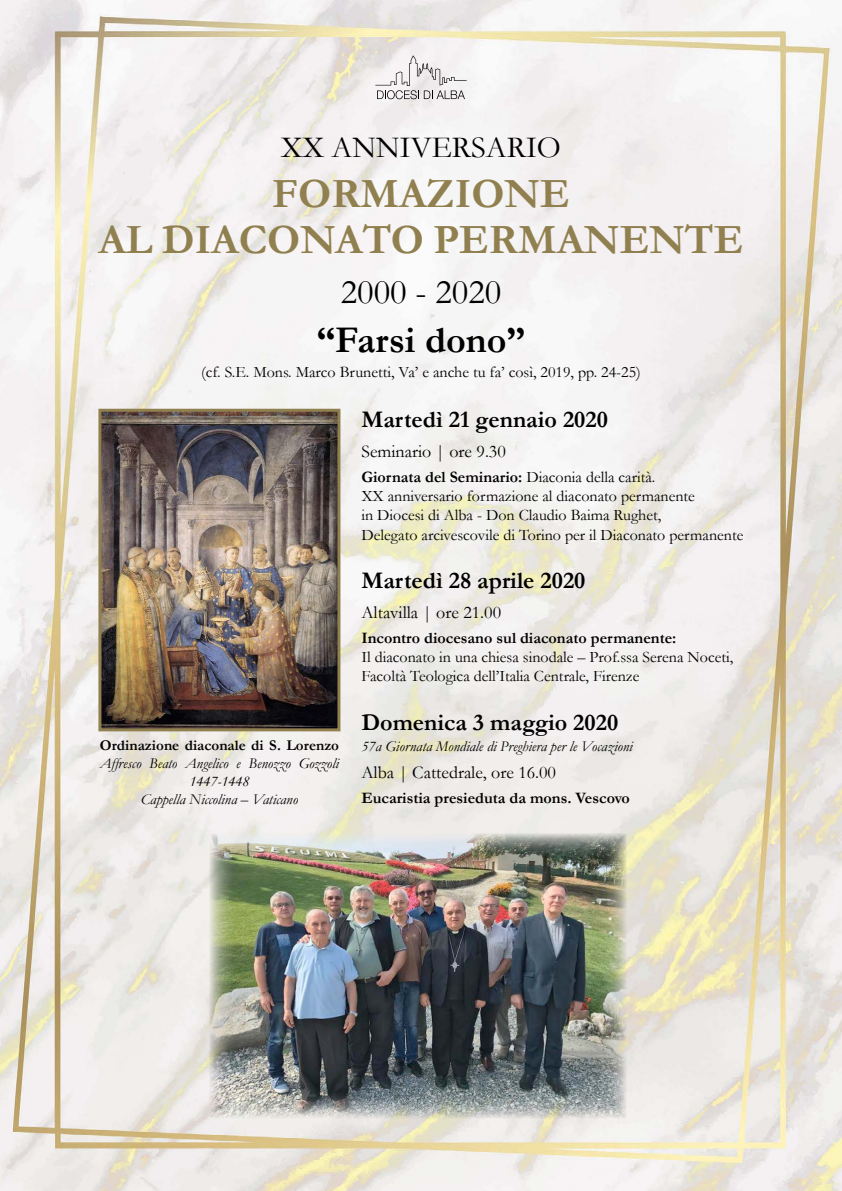
<style>
.page{position:relative;width:842px;height:1191px;background:#fff}
.page>*{position:absolute;margin:0;border:0;box-sizing:border-box;transform-origin:0 0}
.t1{font:700 42px/46px "Garamond";color:#91804f;text-align:center}
.t2{font:700 38px "Garamond";color:#000}
.t3{font:35.2px "Garamond";color:#000}
.t4{font:30.8px "Garamond";color:#000}
.t5{font:700 24px "Garamond";color:#000}
.t6{font:18px "Garamond";color:#000}
.t7{font:16px/19.2px "Garamond";color:#000}
.t8{font:700 16px "Garamond";color:#000}
.t9{font:italic 15px/18px "Garamond";color:#000;text-align:center}
.t10{font:700 15px "Garamond";color:#000}
.s1{font-weight:700}
</style>
<div class="page">
<img style="left:0;top:0;width:842px;height:1191px">
<svg style="left:375px;top:55px;width:92px;height:44px"></svg>
<img style="left:102px;top:413px;width:234px;height:314px">
<div style="left:98px;top:409px;width:242px;height:322px;border:3px solid #91804f"></div>
<img style="left:209px;top:833px;width:417px;height:285px">
<h3 class="t4" style="left:281px;top:129px;width:282px">XX ANNIVERSARIO</h3>
<h1 class="t1" style="left:98px;top:170px;width:647px">FORMAZIONE<br>AL DIACONATO PERMANENTE</h1>
<h3 class="t3" style="left:341px;top:271px;width:162px">2000 - 2020</h3>
<h2 class="t2" style="left:317px;top:317px;width:210px">“Farsi dono”</h2>
<p class="t7" style="left:201px;top:362px;width:441px">(cf. S.E. Mons. Marco Brunetti, Va’ e anche tu fa’ così, 2019, pp. 24-25)</p>
<h3 class="t5" style="left:361px;top:405px;width:248px">Martedì 21 gennaio 2020</h3>
<p class="t6" style="left:361px;top:440px;width:146px">Seminario | ore 9.30</p>
<p class="t7" style="left:361px;top:467px;width:383px"><span class="s1">Giornata del Seminario:</span> Diaconia della carità.<br>XX anniversario formazione al diaconato permanente<br>in Diocesi di Alba - Don Claudio Baima Rughet,<br>Delegato arcivescovile di Torino per il Diaconato permanente</p>
<h3 class="t5" style="left:361px;top:566px;width:226px">Martedì 28 aprile 2020</h3>
<p class="t6" style="left:361px;top:601px;width:141px">Altavilla | ore 21.00</p>
<p class="t8" style="left:361px;top:628px;width:316px">Incontro diocesano sul diaconato permanente:</p>
<p class="t7" style="left:361px;top:647px;width:373px">Il diaconato in una chiesa sinodale – Prof.ssa Serena Noceti,<br>Facoltà Teologica dell’Italia Centrale, Firenze</p>
<h3 class="t5" style="left:361px;top:708px;width:258px">Domenica 3 maggio 2020</h3>
<p class="t9" style="left:361px;top:737px;width:273px">57a Giornata Mondiale di Preghiera per le Vocazioni</p>
<p class="t6" style="left:361px;top:761px;width:196px">Alba | Cattedrale, ore 16.00</p>
<p class="t8" style="left:361px;top:788px;width:270px">Eucaristia presieduta da mons. Vescovo</p>
<p class="t10" style="left:100px;top:736px;width:240px">Ordinazione diaconale di S. Lorenzo</p>
<p class="t9" style="left:100px;top:754px;width:240px">Affresco Beato Angelico e Benozzo Gozzoli<br>1447-1448<br>Cappella Niccolina – Vaticano</p>
</div>
